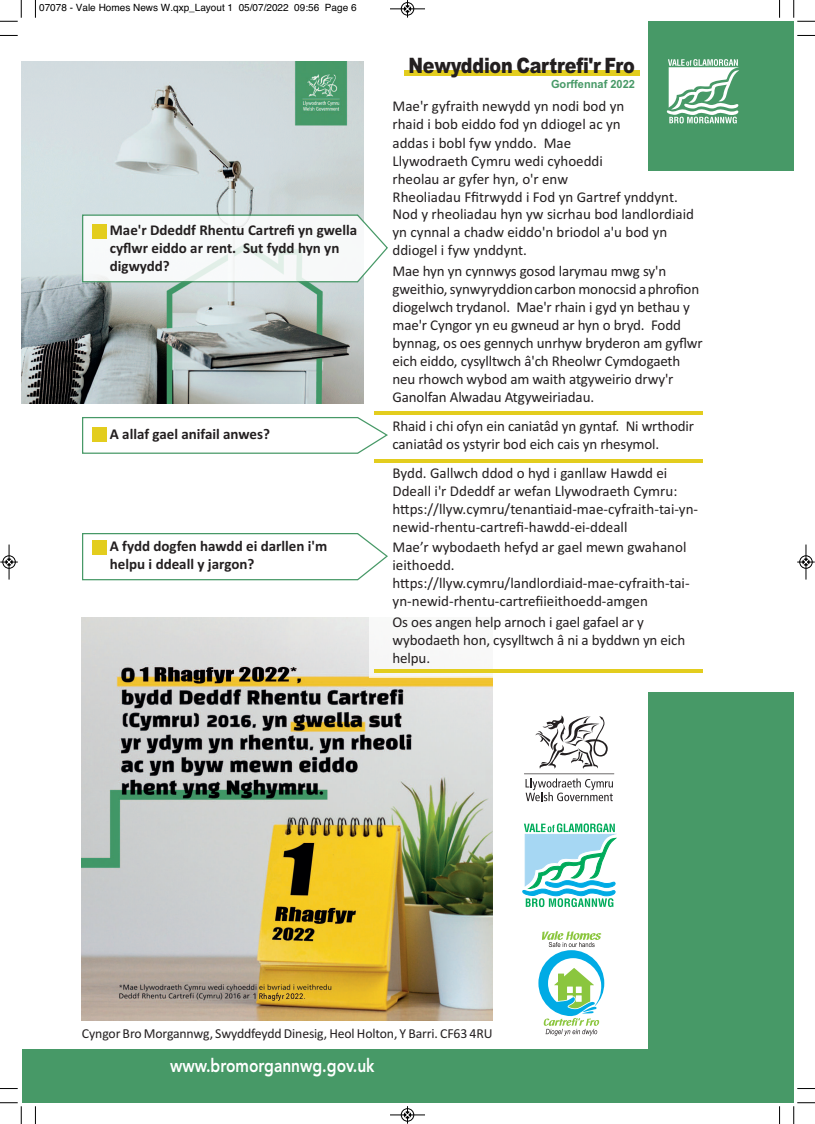
<style>
.page{position:relative;width:815px;height:1124px;background:#fff}
.page>*{position:absolute;margin:0;border:0;box-sizing:border-box;transform-origin:0 0}
.t1{font:900 21.25px "Arial";letter-spacing:-.015em;color:#231f20;scale:.83 1}
.t2{font:800 18.75px "Avenir";color:#fff;scale:.83 1}
.t3{font:15px/18px "Calibri";letter-spacing:-.01em;color:#231f20}
.t4{font:700 15px/18px "Calibri";color:#231f20}
.t5{font:13.75px "Calibri";letter-spacing:-.01em;color:#231f20}
.t6{font:700 11.25px "Arial";color:#479967}
.t7{font:10px "Helvetica";color:#000}
</style>
<div class="page">
<img style="left:82px;top:617px;width:410px;height:402px">
<div style="left:369px;top:551px;width:134px;height:126px;background:#fff"></div>
<img style="left:22px;top:62px;width:342px;height:342px">
<svg style="left:522px;top:823px;width:94px;height:83px"></svg>
<svg style="left:82px;top:214px;width:306px;height:68px"></svg>
<div style="left:92px;top:224px;width:14px;height:15px;background:#e3cd1e"></div>
<hr style="left:375px;top:411px;width:328px;height:3px;background:#e3cd1e">
<svg style="left:82px;top:533px;width:306px;height:47px"></svg>
<div style="left:92px;top:540px;width:14px;height:15px;background:#e3cd1e"></div>
<hr style="left:375px;top:669px;width:328px;height:4px;background:#e3cd1e">
<hr style="left:375px;top:459px;width:328px;height:3px;background:#e3cd1e">
<svg style="left:82px;top:417px;width:306px;height:37px"></svg>
<div style="left:92px;top:427px;width:14px;height:15px;background:#e3cd1e"></div>
<div style="left:22px;top:1049px;width:758px;height:53px;background:#479967"></div>
<div style="left:648px;top:692px;width:146px;height:410px;background:#479967"></div>
<svg style="left:538px;top:931px;width:67px;height:104px"></svg>
<svg style="left:536px;top:715px;width:72px;height:53px"></svg>
<svg style="left:526px;top:778px;width:87px;height:23px"></svg>
<hr style="left:524px;top:773px;width:90px;height:1px;background:#231f20">
<div style="left:648px;top:21px;width:146px;height:150px;background:#479967"></div>
<svg style="left:667px;top:59px;width:72px;height:64px"></svg>
<div style="left:404px;top:70px;width:236px;height:5px;background:#e3cd1e"></div>
<svg style="left:35px;top:0;width:1px;height:18px"></svg>
<svg style="left:0;top:35px;width:18px;height:1px"></svg>
<svg style="left:779px;top:0;width:1px;height:18px"></svg>
<svg style="left:797px;top:35px;width:18px;height:1px"></svg>
<svg style="left:35px;top:1106px;width:1px;height:17px"></svg>
<svg style="left:0;top:1088px;width:18px;height:1px"></svg>
<svg style="left:779px;top:1106px;width:1px;height:17px"></svg>
<svg style="left:797px;top:1088px;width:18px;height:1px"></svg>
<svg style="left:0;top:0;width:22px;height:22px"></svg>
<svg style="left:793px;top:0;width:22px;height:22px"></svg>
<svg style="left:0;top:1102px;width:22px;height:21px"></svg>
<svg style="left:793px;top:1102px;width:22px;height:21px"></svg>
<div style="left:401px;top:2px;width:13px;height:14px;border:1px solid #fff;border-radius:50%"></div>
<hr style="left:390px;top:9px;width:35px;height:1px;background:#000">
<div style="left:401px;top:2px;width:13px;height:13px;border:1px solid #000;border-radius:50%"></div>
<svg style="left:404px;top:0;width:7px;height:18px"></svg>
<hr style="left:390px;top:1114px;width:35px;height:1px;background:#000">
<div style="left:401px;top:1108px;width:13px;height:13px;border:1px solid #000;border-radius:50%"></div>
<svg style="left:404px;top:1106px;width:7px;height:17px"></svg>
<div style="left:2px;top:555px;width:14px;height:13px;border:1px solid #fff;border-radius:50%"></div>
<hr style="left:9px;top:544px;width:1px;height:35px;background:#000">
<div style="left:3px;top:555px;width:12px;height:13px;border:1px solid #000;border-radius:50%"></div>
<svg style="left:0;top:558px;width:18px;height:7px"></svg>
<div style="left:799px;top:555px;width:14px;height:13px;border:1px solid #fff;border-radius:50%"></div>
<hr style="left:806px;top:544px;width:1px;height:35px;background:#000">
<div style="left:800px;top:555px;width:12px;height:13px;border:1px solid #000;border-radius:50%"></div>
<svg style="left:797px;top:558px;width:18px;height:7px"></svg>
<p class="t7" style="left:39px;top:2px;width:319px">07078 - Vale Homes News W.qxp_Layout 1 05/07/2022 09:56 Page 6</p>
<p class="t4" style="left:110px;top:221px;width:249px">Mae'r Ddeddf Rhentu Cartrefi yn gwella cyflwr eiddo ar rent. Sut fydd hyn yn digwydd?</p>
<p class="t4" style="left:110px;top:424px;width:162px">A allaf gael anifail anwes?</p>
<p class="t4" style="left:110px;top:537px;width:219px">A fydd dogfen hawdd ei darllen i'm helpu i ddeall y jargon?</p>
<h1 class="t1" style="left:409px;top:53px;width:274px">Newyddion Cartrefi'r Fro</h1>
<p class="t6" style="left:551px;top:78px;width:85px">Gorffennaf 2022</p>
<p class="t3" style="left:393px;top:97px;width:287px">Mae'r gyfraith newydd yn nodi bod yn<br>rhaid i bob eiddo fod yn ddiogel ac yn<br>addas i bobl fyw ynddo. Mae<br>Llywodraeth Cymru wedi cyhoeddi<br>rheolau ar gyfer hyn, o'r enw<br>Rheoliadau Ffitrwydd i Fod yn Gartref ynddynt.</p>
<p class="t3" style="left:393px;top:204px;width:303px">Nod y rheoliadau hyn yw sicrhau bod landlordiaid yn cynnal a chadw eiddo'n briodol a'u bod yn ddiogel i fyw ynddynt.</p>
<p class="t3" style="left:393px;top:262px;width:312px">Mae hyn yn cynnwys gosod larymau mwg sy'n gweithio, synwyryddioncarbon monocsid aphrofion diogelwch trydanol. Mae'r rhain i gyd yn bethau y mae'r Cyngor yn eu gwneud ar hyn o bryd. Fodd bynnag, os oes gennych unrhyw bryderon am gyflwr eich eiddo, cysylltwch â'ch Rheolwr Cymdogaeth neu rhowch wybod am waith atgyweirio drwy'r Ganolfan Alwadau Atgyweiriadau.</p>
<p class="t3" style="left:393px;top:417px;width:303px">Rhaid i chi ofyn ein caniatâd yn gyntaf. Ni wrthodir caniatâd os ystyrir bod eich cais yn rhesymol.</p>
<p class="t3" style="left:393px;top:463px;width:307px">Bydd. Gallwch ddod o hyd i ganllaw Hawdd ei Ddeall i'r Ddeddf ar wefan Llywodraeth Cymru: https://llyw.cymru/tenantiaid-mae-cyfraith-tai-yn&shy;newid-rhentu-cartrefi-hawdd-ei-ddeall</p>
<p class="t3" style="left:393px;top:538px;width:299px">Mae’r wybodaeth hefyd ar gael mewn gwahanol ieithoedd. https://llyw.cymru/landlordiaid-mae-cyfraith-tai&shy;yn-newid-rhentu-cartrefiieithoedd-amgen</p>
<p class="t3" style="left:393px;top:613px;width:294px">Os oes angen help arnoch i gael gafael ar y wybodaeth hon, cysylltwch â ni a byddwn yn eich helpu.</p>
<p class="t5" style="left:82px;top:1024px;width:412px">Cyngor Bro Morgannwg, Swyddfeydd Dinesig, Heol Holton, Y Barri. CF63 4RU</p>
<p class="t2" style="left:170px;top:1050px;width:248px">www.bromorgannwg.gov.uk</p>
</div>
